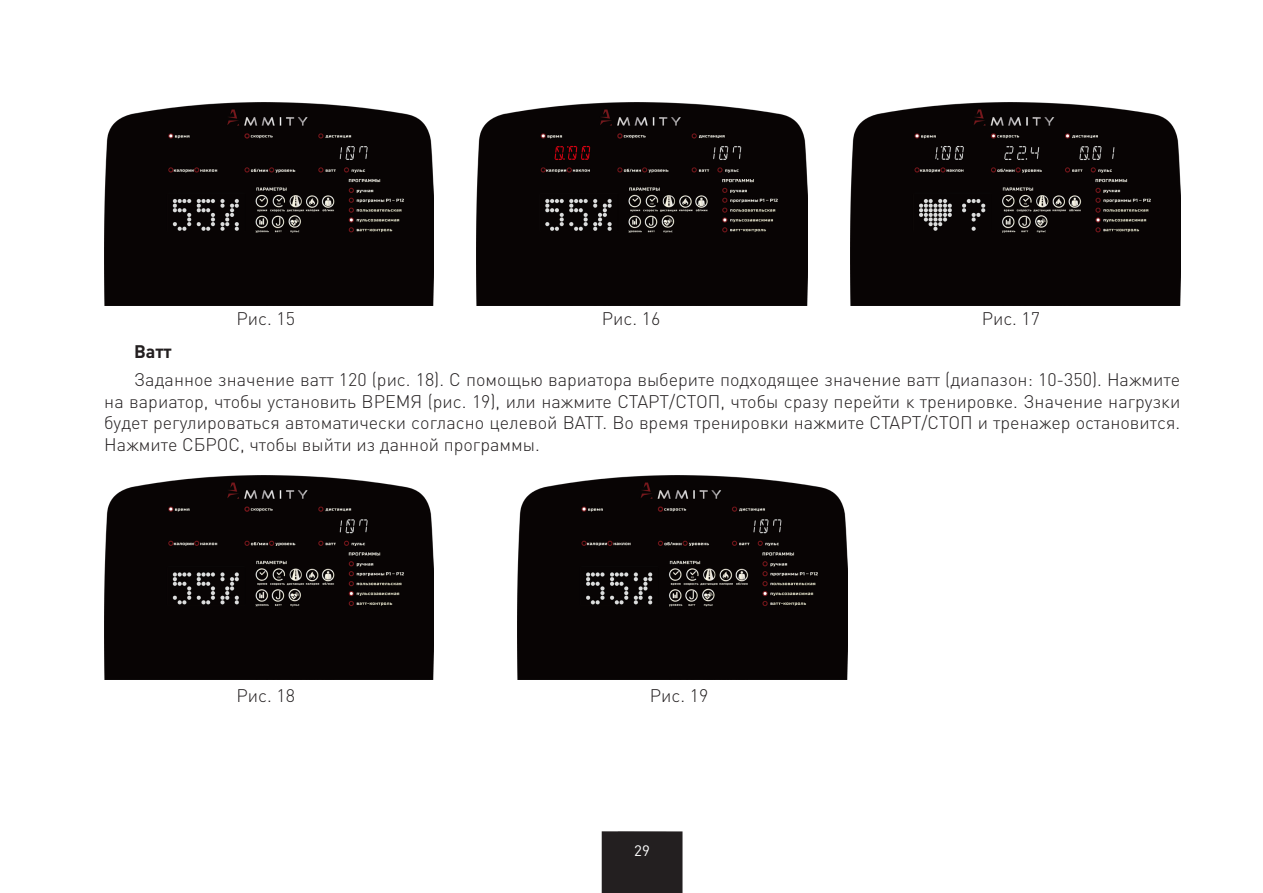
<style>
.page{position:relative;width:1263px;height:893px;background:#fff}
.page>*{position:absolute;margin:0;border:0;box-sizing:border-box;transform-origin:0 0}
.Обычный_текст__с_отс{font:300 18px/21.6px "DIN Pro";color:#231f20;text-align:justify}
.Обычный_текст{font:300 18px "DIN Pro";color:#231f20}
.Заголовок_над_тексто{font:700 18px "DIN Pro";color:#231f20}
.t1{font:15px "DIN Pro";color:#fff}
</style>
<div class="page">
<div style="left:602px;top:831px;width:80px;height:62px;background:#231f20"></div>
<img style="left:104px;top:102px;width:330px;height:204px">
<img style="left:477px;top:102px;width:330px;height:204px">
<img style="left:850px;top:102px;width:330px;height:204px">
<img style="left:104px;top:475px;width:330px;height:204px">
<img style="left:518px;top:475px;width:329px;height:204px">
<p class="Обычный_текст" style="left:237px;top:306px;width:60px">Рис. 15</p>
<p class="Обычный_текст" style="left:602px;top:306px;width:60px">Рис. 16</p>
<p class="Обычный_текст" style="left:982px;top:306px;width:60px">Рис. 17</p>
<p class="Заголовок_над_тексто" style="left:134px;top:339px;width:39px">Ватт</p>
<p class="Обычный_текст__с_отс" style="left:104px;top:368px;width:1077px;text-indent:30px">Заданное значение ватт 120 (рис. 18). С помощью вариатора выберите подходящее значение ватт (диапазон: 10-350). Нажмите на вариатор, чтобы установить ВРЕМЯ (рис. 19), или нажмите СТАРТ/СТОП, чтобы сразу перейти к тренировке. Значение нагрузки будет регулироваться автоматически согласно целевой ВАТТ. Во время тренировки нажмите СТАРТ/СТОП и тренажер остановится.<br>Нажмите СБРОС, чтобы выйти из данной программы.</p>
<p class="Обычный_текст" style="left:237px;top:683px;width:60px">Рис. 18</p>
<p class="Обычный_текст" style="left:650px;top:683px;width:60px">Рис. 19</p>
<p class="t1" style="left:634px;top:840px;width:17px">29</p>
</div>
